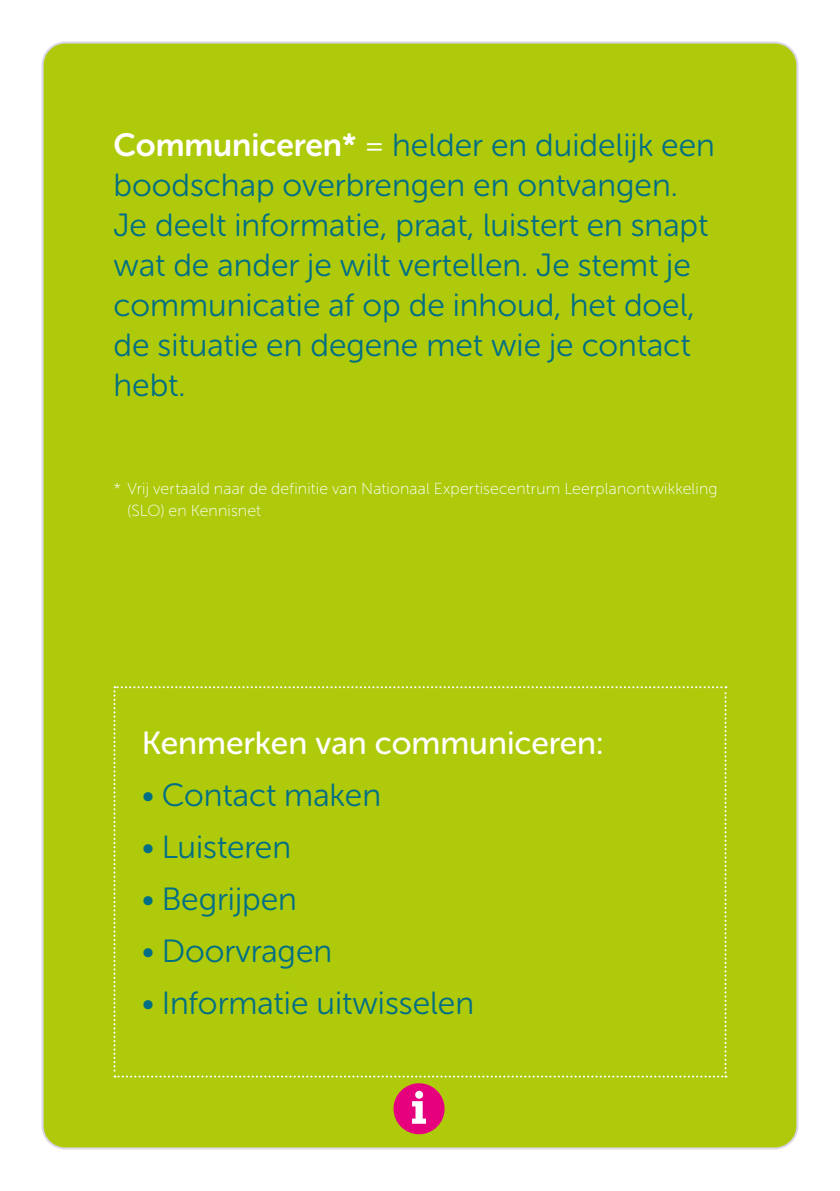
<style>
.page{position:relative;width:840px;height:1191px;background:#fff}
.page>*{position:absolute;margin:0;border:0;box-sizing:border-box;transform-origin:0 0}
.t1{font:32px/40px "Museo Sans Rounded 300";color:#006e84}
.t2{font:32px "Museo Sans Rounded 500";color:#fff}
.t3{font:16px/22px "Museo Sans Rounded 100";letter-spacing:.015em;color:#fff}
.s1{font-family:"Museo Sans Rounded 700";color:#fff}
.s2{color:#fff}
</style>
<div class="page">
<div style="left:43px;top:43px;width:754px;height:1105px;background:#afca0b;border-radius:23px"></div>
<div style="left:393px;top:1083px;width:51px;height:51px;background:#e6007e;border-radius:50%"></div>
<svg style="left:412px;top:1090px;width:14px;height:33px"></svg>
<svg style="left:113px;top:686px;width:613px;height:391px"></svg>
<p class="t1" style="left:113px;top:125px;width:602px"><span class="s1">Communiceren*</span> <span class="s2">=</span> helder en duidelijk een boodschap overbrengen en ontvangen.<br>Je deelt informatie, praat, luistert en snapt wat de ander je wilt vertellen. Je stemt je communicatie af op de inhoud, het doel, de situatie en degene met wie je contact hebt.</p>
<p class="t3" style="left:127px;top:478px;width:591px;text-indent:-14px">* Vrij vertaald naar de definitie van Nationaal Expertisecentrum Leerplanontwikkeling (SLO) en Kennisnet</p>
<p class="t2" style="left:142px;top:725px;width:463px">Kenmerken van communiceren:</p>
<p class="t1" style="left:142px;top:775px;width:240px">• Contact maken</p>
<p class="t1" style="left:142px;top:827px;width:151px">• Luisteren</p>
<p class="t1" style="left:142px;top:879px;width:156px">• Begrijpen</p>
<p class="t1" style="left:142px;top:931px;width:192px">• Doorvragen</p>
<p class="t1" style="left:142px;top:983px;width:333px">• Informatie uitwisselen</p>
</div>
